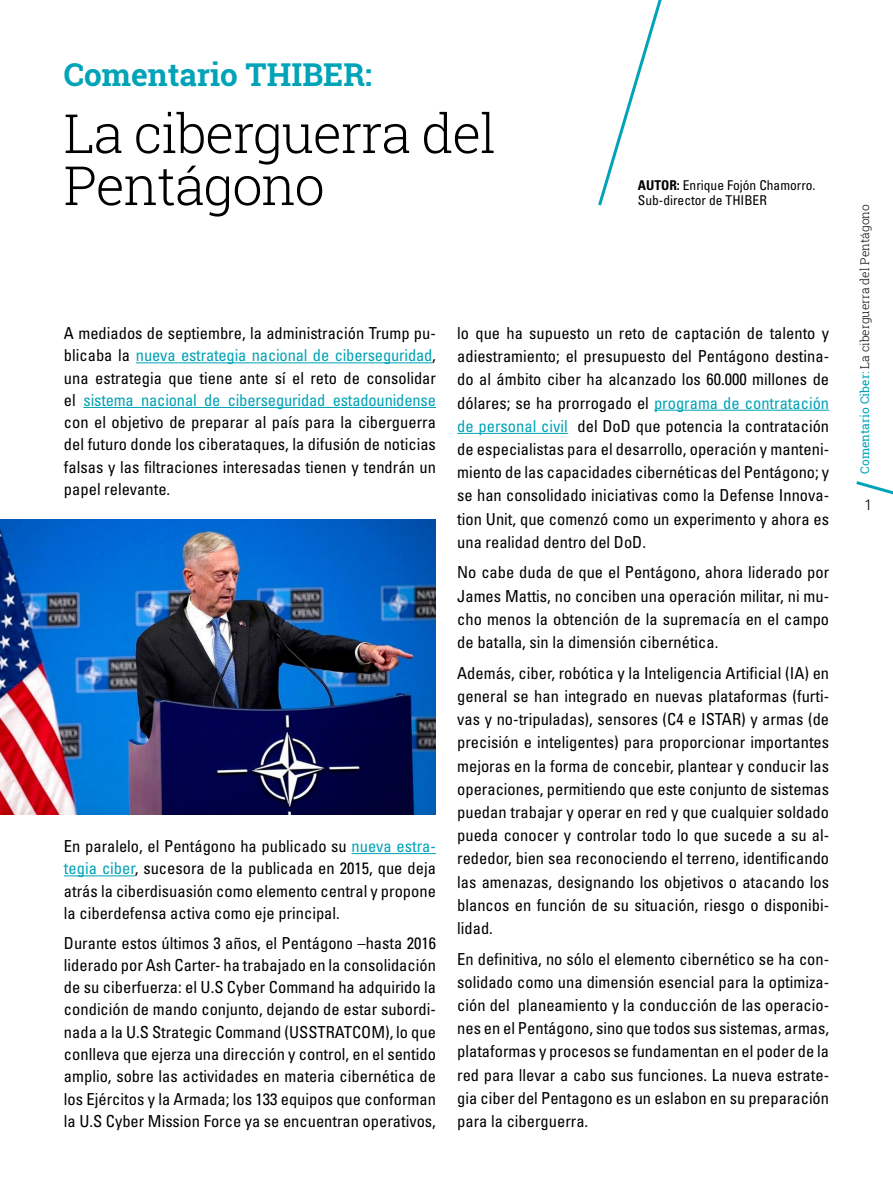
<style>
.page{position:relative;width:893px;height:1191px;background:#fff}
.page>*{position:absolute;margin:0;border:0;box-sizing:border-box;transform-origin:0 0}
.t1{font:300 54px/52.1px "Roboto Slab";letter-spacing:-.025em;color:#000}
.t2{font:700 31.5px "Roboto Slab";color:#00a3b7}
.t3{font:condensed 16.5px/23.2px "Univers";color:#000;text-align:justify}
.t4{font:300 15px "Univers";color:#000}
.t5{font:condensed 13.5px/14.9px "Univers";color:#000}
.t6{font:300 12px "Roboto Slab";color:#000}
.s1{font-weight:700}
.s2{color:#00a3b7}
.s3{font-weight:400;color:#00a3b7}
</style>
<div class="page">
<svg style="left:856px;top:481px;width:37px;height:14px"></svg>
<svg style="left:598px;top:0;width:64px;height:206px"></svg>
<hr style="left:136px;top:362px;width:296px;height:1px;background:#00a3b7">
<hr style="left:84px;top:407px;width:352px;height:1px;background:#00a3b7">
<hr style="left:352px;top:853px;width:84px;height:1px;background:#00a3b7">
<hr style="left:64px;top:875px;width:71px;height:1px;background:#00a3b7">
<hr style="left:654px;top:410px;width:175px;height:1px;background:#00a3b7">
<hr style="left:457px;top:433px;width:111px;height:1px;background:#00a3b7">
<img style="left:0;top:519px;width:435px;height:295px">
<h2 class="t2" style="left:64px;top:53px;width:310px">Comentario THIBER:</h2>
<h1 class="t1" style="left:64px;top:106px;width:434px">La ciberguerra del<br>Pentágono</h1>
<p class="t5" style="left:638px;top:178px;width:179px"><span class="s1">AUTOR:</span> Enrique Fojón Chamorro.<br>Sub-director de THIBER</p>
<p class="t3" style="left:64px;top:322px;width:373px;line-height:22.4px">A mediados de septiembre, la administración Trump pu&shy;blicaba la <span class="s2">nueva estrategia nacional de ciberseguridad</span>, una estrategia que tiene ante sí el reto de consolidar el <span class="s2">sistema nacional de ciberseguridad estadounidense </span>con el objetivo de preparar al país para la ciberguerra del futuro donde los ciberataques, la difusión de noticias falsas y las filtraciones interesadas tienen y tendrán un papel relevante.</p>
<p class="t3" style="left:64px;top:834px;width:373px;line-height:22.4px">En paralelo, el Pentágono ha publicado su <span class="s2">nueva estra&shy;tegia ciber</span>, sucesora de la publicada en 2015, que deja atrás la ciberdisuasión como elemento central y propone la ciberdefensa activa como eje principal.</p>
<p class="t3" style="left:64px;top:931px;width:373px;line-height:22.4px">Durante estos últimos 3 años, el Pentágono –hasta 2016 liderado por Ash Carter- ha trabajado en la consolidación de su ciberfuerza: el U.S Cyber Command ha adquirido la condición de mando conjunto, dejando de estar subordi&shy;nada a la U.S Strategic Command (USSTRATCOM), lo que conlleva que ejerza una dirección y control, en el sentido amplio, sobre las actividades en materia cibernética de los Ejércitos y la Armada; los 133 equipos que conforman la U.S Cyber Mission Force ya se encuentran operativos,</p>
<p class="t3" style="left:457px;top:321px;width:373px">lo que ha supuesto un reto de captación de talento y adiestramiento; el presupuesto del Pentágono destina&shy;do al ámbito ciber ha alcanzado los 60.000 millones de dólares; se ha prorrogado el <span class="s2">programa de contratación de personal civil</span> del DoD que potencia la contratación de especialistas para el desarrollo, operación y manteni&shy;miento de las capacidades cibernéticas del Pentágono; y se han consolidado iniciativas como la Defense Innova&shy;tion Unit, que comenzó como un experimento y ahora es una realidad dentro del DoD.</p>
<p class="t3" style="left:457px;top:560px;width:373px">No cabe duda de que el Pentágono, ahora liderado por James Mattis, no conciben una operación militar, ni mu&shy;cho menos la obtención de la supremacía en el campo de batalla, sin la dimensión cibernética.</p>
<p class="t3" style="left:457px;top:661px;width:374px">Además, ciber, robótica y la Inteligencia Artificial (IA) en general se han integrado en nuevas plataformas (furti&shy;vas y no-tripuladas), sensores (C4 e ISTAR) y armas (de precisión e inteligentes) para proporcionar importantes mejoras en la forma de concebir, plantear y conducir las operaciones, permitiendo que este conjunto de sistemas puedan trabajar y operar en red y que cualquier soldado pueda conocer y controlar todo lo que sucede a su al&shy;rededor, bien sea reconociendo el terreno, identificando las amenazas, designando los objetivos o atacando los blancos en función de su situación, riesgo o disponibi&shy;lidad.</p>
<p class="t3" style="left:457px;top:947px;width:373px">En definitiva, no sólo el elemento cibernético se ha con&shy;solidado como una dimensión esencial para la optimiza&shy;ción del planeamiento y la conducción de las operacio&shy;nes en el Pentágono, sino que todos sus sistemas, armas, plataformas y procesos se fundamentan en el poder de la red para llevar a cabo sus funciones. La nueva estrate&shy;gia ciber del Pentagono es un eslabon en su preparación para la ciberguerra.</p>
<p class="t6" style="left:857px;top:474px;width:271px;rotate:-90deg"><span class="s3">Comentario Ciber:</span> La ciberguerra del Pentágono</p>
<p class="t4" style="left:864px;top:495px;width:10px">1</p>
</div>
